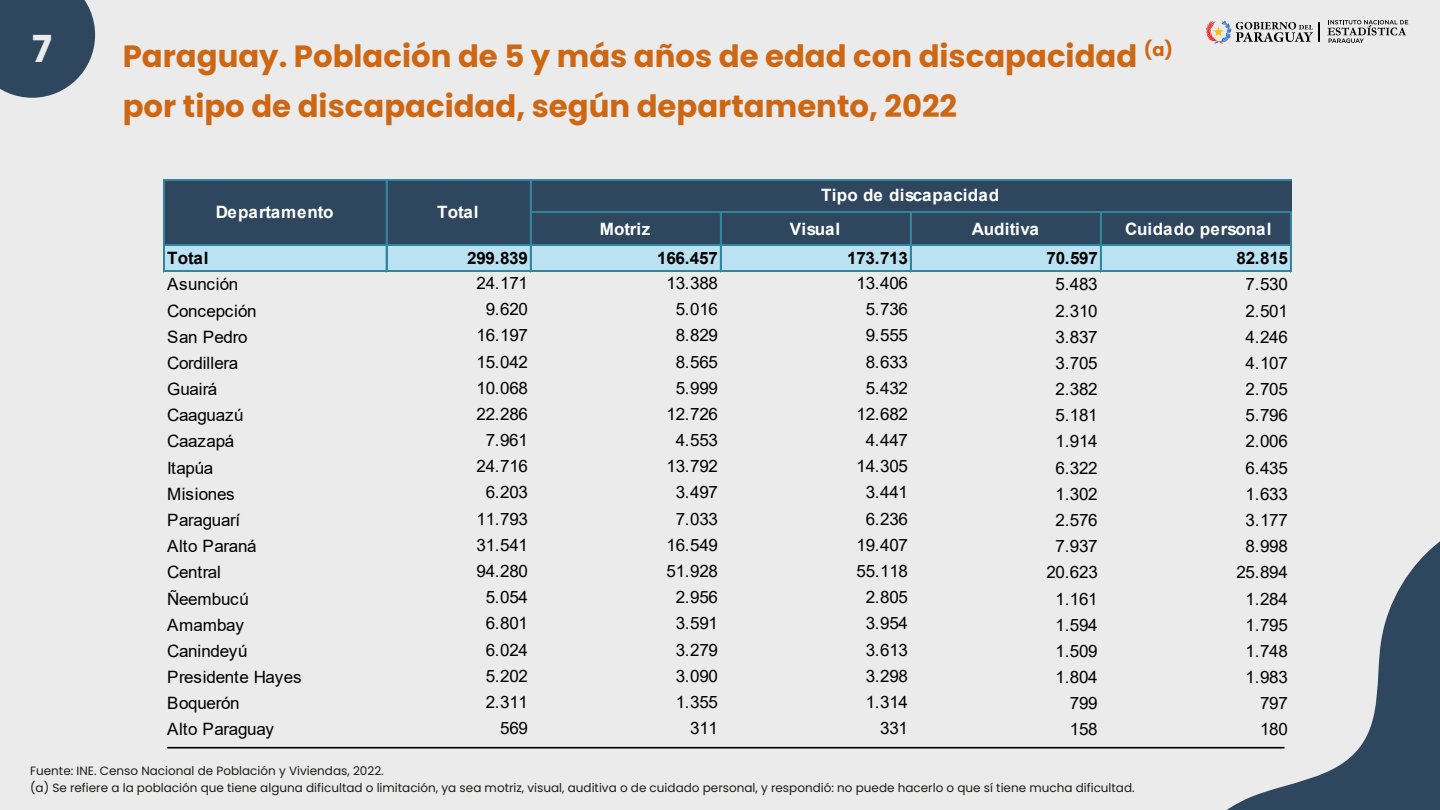
<style>
.page{position:relative;width:1440px;height:810px;background:#ebebeb}
.page>*{position:absolute;margin:0;border:0;box-sizing:border-box;transform-origin:0 0}
.t1{font:700 37.2px "Poppins";color:#ebebeb}
.t2{font:700 30.75px/50.3px "Poppins";color:#cd6714}
.t3{font:17.02px "Arial";letter-spacing:-.015em;color:#000}
.t4{font:700 17.02px "Arial";letter-spacing:.005em;color:#fff}
.t5{font:700 17.02px "Arial";letter-spacing:-.015em;color:#000}
.t6{font:17.02px "Arial";letter-spacing:.01em;color:#000}
.t7{font:12px/17.3px "Poppins";color:#1d1d1b}
</style>
<div class="page">
<svg style="left:1156px;top:541px;width:284px;height:269px"></svg>
<svg style="left:0;top:0;width:95px;height:98px;background:#43596f"></svg>
<div style="left:165px;top:180px;width:1127px;height:66px;background:#2e475f"></div>
<div style="left:165px;top:245px;width:1127px;height:27px;background:#bae2f3"></div>
<hr style="left:163px;top:179px;width:2px;height:93px;background:#32859b">
<hr style="left:386px;top:180px;width:1px;height:92px;background:#32859b">
<hr style="left:530px;top:180px;width:2px;height:92px;background:#32859b">
<hr style="left:720px;top:213px;width:2px;height:59px;background:#32859b">
<hr style="left:910px;top:213px;width:2px;height:59px;background:#32859b">
<hr style="left:1100px;top:213px;width:2px;height:59px;background:#32859b">
<hr style="left:1290px;top:213px;width:2px;height:59px;background:#32859b">
<hr style="left:165px;top:179px;width:1127px;height:1px;background:#32859b">
<hr style="left:532px;top:212px;width:760px;height:1px;background:#32859b">
<hr style="left:165px;top:244px;width:1127px;height:1px;background:#32859b">
<hr style="left:165px;top:245px;width:1127px;height:1px;background:#32859b">
<hr style="left:167px;top:747px;width:1118px;height:2px;background:#000">
<hr style="left:164px;top:271px;width:1128px;height:1px;background:#32859b">
<svg style="left:1205px;top:21px;width:108px;height:23px"></svg>
<svg style="left:1319px;top:22px;width:1px;height:20px"></svg>
<svg style="left:1327px;top:20px;width:81px;height:23px"></svg>
<h1 class="t1" style="left:32px;top:27px;width:21px">7</h1>
<h2 class="t2" style="left:123px;top:31px;width:1052px">Paraguay. Población de 5 y más años de edad con discapacidad <sup>(a) </sup>por tipo de discapacidad, según departamento, 2022</h2>
<p class="t4" style="left:216px;top:200px;width:119px">Departamento</p>
<p class="t4" style="left:437px;top:200px;width:43px">Total</p>
<p class="t4" style="left:821px;top:183px;width:180px">Tipo de discapacidad</p>
<p class="t4" style="left:600px;top:217px;width:52px">Motriz</p>
<p class="t4" style="left:790px;top:217px;width:52px">Visual</p>
<p class="t4" style="left:972px;top:217px;width:69px">Auditiva</p>
<p class="t4" style="left:1125px;top:217px;width:148px">Cuidado personal</p>
<p class="t5" style="left:167px;top:246px;width:43px">Total</p>
<p class="t5" style="left:467px;top:246px;width:62px">299.839</p>
<p class="t5" style="left:657px;top:246px;width:62px">166.457</p>
<p class="t5" style="left:847px;top:246px;width:62px">173.713</p>
<p class="t5" style="left:1047px;top:246px;width:53px">70.597</p>
<p class="t5" style="left:1237px;top:246px;width:53px">82.815</p>
<p class="t6" style="left:167px;top:273px;width:73px">Asunción</p>
<p class="t3" style="left:477px;top:271px;width:53px">24.171</p>
<p class="t3" style="left:667px;top:271px;width:53px">13.388</p>
<p class="t3" style="left:857px;top:271px;width:53px">13.406</p>
<p class="t3" style="left:1056px;top:273px;width:44px">5.483</p>
<p class="t3" style="left:1246px;top:273px;width:44px">7.530</p>
<p class="t3" style="left:167px;top:299px;width:91px">Concepción</p>
<p class="t3" style="left:486px;top:298px;width:44px">9.620</p>
<p class="t3" style="left:676px;top:298px;width:44px">5.016</p>
<p class="t3" style="left:866px;top:298px;width:44px">5.736</p>
<p class="t3" style="left:1056px;top:299px;width:44px">2.310</p>
<p class="t3" style="left:1246px;top:299px;width:44px">2.501</p>
<p class="t3" style="left:167px;top:325px;width:82px">San Pedro</p>
<p class="t3" style="left:477px;top:324px;width:53px">16.197</p>
<p class="t3" style="left:676px;top:324px;width:44px">8.829</p>
<p class="t3" style="left:866px;top:324px;width:44px">9.555</p>
<p class="t3" style="left:1056px;top:325px;width:44px">3.837</p>
<p class="t3" style="left:1246px;top:325px;width:44px">4.246</p>
<p class="t3" style="left:167px;top:351px;width:73px">Cordillera</p>
<p class="t3" style="left:477px;top:350px;width:53px">15.042</p>
<p class="t3" style="left:676px;top:350px;width:44px">8.565</p>
<p class="t3" style="left:866px;top:350px;width:44px">8.633</p>
<p class="t3" style="left:1056px;top:351px;width:44px">3.705</p>
<p class="t3" style="left:1246px;top:351px;width:44px">4.107</p>
<p class="t3" style="left:167px;top:377px;width:52px">Guairá</p>
<p class="t3" style="left:477px;top:376px;width:53px">10.068</p>
<p class="t3" style="left:676px;top:376px;width:44px">5.999</p>
<p class="t3" style="left:866px;top:376px;width:44px">5.432</p>
<p class="t3" style="left:1056px;top:377px;width:44px">2.382</p>
<p class="t3" style="left:1246px;top:377px;width:44px">2.705</p>
<p class="t3" style="left:167px;top:404px;width:78px">Caaguazú</p>
<p class="t3" style="left:477px;top:402px;width:53px">22.286</p>
<p class="t3" style="left:667px;top:402px;width:53px">12.726</p>
<p class="t3" style="left:857px;top:402px;width:53px">12.682</p>
<p class="t3" style="left:1056px;top:404px;width:44px">5.181</p>
<p class="t3" style="left:1246px;top:404px;width:44px">5.796</p>
<p class="t3" style="left:167px;top:430px;width:69px">Caazapá</p>
<p class="t3" style="left:486px;top:428px;width:44px">7.961</p>
<p class="t3" style="left:676px;top:428px;width:44px">4.553</p>
<p class="t3" style="left:866px;top:428px;width:44px">4.447</p>
<p class="t3" style="left:1056px;top:430px;width:44px">1.914</p>
<p class="t3" style="left:1246px;top:430px;width:44px">2.006</p>
<p class="t3" style="left:167px;top:456px;width:48px">Itapúa</p>
<p class="t3" style="left:477px;top:455px;width:53px">24.716</p>
<p class="t3" style="left:667px;top:455px;width:53px">13.792</p>
<p class="t3" style="left:857px;top:455px;width:53px">14.305</p>
<p class="t3" style="left:1056px;top:456px;width:44px">6.322</p>
<p class="t3" style="left:1246px;top:456px;width:44px">6.435</p>
<p class="t6" style="left:167px;top:482px;width:69px">Misiones</p>
<p class="t3" style="left:486px;top:481px;width:44px">6.203</p>
<p class="t3" style="left:676px;top:481px;width:44px">3.497</p>
<p class="t3" style="left:866px;top:481px;width:44px">3.441</p>
<p class="t3" style="left:1056px;top:482px;width:44px">1.302</p>
<p class="t3" style="left:1246px;top:482px;width:44px">1.633</p>
<p class="t3" style="left:167px;top:508px;width:74px">Paraguarí</p>
<p class="t3" style="left:477px;top:507px;width:53px">11.793</p>
<p class="t3" style="left:676px;top:507px;width:44px">7.033</p>
<p class="t3" style="left:866px;top:507px;width:44px">6.236</p>
<p class="t3" style="left:1056px;top:508px;width:44px">2.576</p>
<p class="t3" style="left:1246px;top:508px;width:44px">3.177</p>
<p class="t3" style="left:167px;top:534px;width:91px">Alto Paraná</p>
<p class="t3" style="left:477px;top:533px;width:53px">31.541</p>
<p class="t3" style="left:667px;top:533px;width:53px">16.549</p>
<p class="t3" style="left:857px;top:533px;width:53px">19.407</p>
<p class="t3" style="left:1056px;top:534px;width:44px">7.937</p>
<p class="t3" style="left:1246px;top:534px;width:44px">8.998</p>
<p class="t3" style="left:167px;top:561px;width:55px">Central</p>
<p class="t3" style="left:477px;top:559px;width:53px">94.280</p>
<p class="t3" style="left:667px;top:559px;width:53px">51.928</p>
<p class="t3" style="left:857px;top:559px;width:53px">55.118</p>
<p class="t3" style="left:1046px;top:561px;width:53px">20.623</p>
<p class="t3" style="left:1236px;top:561px;width:53px">25.894</p>
<p class="t3" style="left:167px;top:587px;width:83px">Ñeembucú</p>
<p class="t3" style="left:486px;top:586px;width:44px">5.054</p>
<p class="t3" style="left:676px;top:586px;width:44px">2.956</p>
<p class="t3" style="left:866px;top:586px;width:44px">2.805</p>
<p class="t3" style="left:1056px;top:587px;width:44px">1.161</p>
<p class="t3" style="left:1246px;top:587px;width:44px">1.284</p>
<p class="t3" style="left:167px;top:613px;width:78px">Amambay</p>
<p class="t3" style="left:486px;top:612px;width:44px">6.801</p>
<p class="t3" style="left:676px;top:612px;width:44px">3.591</p>
<p class="t3" style="left:866px;top:612px;width:44px">3.954</p>
<p class="t3" style="left:1056px;top:613px;width:44px">1.594</p>
<p class="t3" style="left:1246px;top:613px;width:44px">1.795</p>
<p class="t3" style="left:167px;top:639px;width:82px">Canindeyú</p>
<p class="t3" style="left:486px;top:638px;width:44px">6.024</p>
<p class="t3" style="left:676px;top:638px;width:44px">3.279</p>
<p class="t3" style="left:866px;top:638px;width:44px">3.613</p>
<p class="t3" style="left:1056px;top:639px;width:44px">1.509</p>
<p class="t3" style="left:1246px;top:639px;width:44px">1.748</p>
<p class="t3" style="left:167px;top:665px;width:136px">Presidente Hayes</p>
<p class="t3" style="left:486px;top:664px;width:44px">5.202</p>
<p class="t3" style="left:676px;top:664px;width:44px">3.090</p>
<p class="t3" style="left:866px;top:664px;width:44px">3.298</p>
<p class="t3" style="left:1056px;top:665px;width:44px">1.804</p>
<p class="t3" style="left:1246px;top:665px;width:44px">1.983</p>
<p class="t3" style="left:167px;top:692px;width:74px">Boquerón</p>
<p class="t3" style="left:486px;top:690px;width:44px">2.311</p>
<p class="t3" style="left:676px;top:690px;width:44px">1.355</p>
<p class="t3" style="left:866px;top:690px;width:44px">1.314</p>
<p class="t3" style="left:1070px;top:692px;width:29px">799</p>
<p class="t3" style="left:1260px;top:692px;width:29px">797</p>
<p class="t3" style="left:167px;top:718px;width:108px">Alto Paraguay</p>
<p class="t3" style="left:500px;top:716px;width:29px">569</p>
<p class="t3" style="left:690px;top:716px;width:29px">311</p>
<p class="t3" style="left:880px;top:716px;width:29px">331</p>
<p class="t3" style="left:1070px;top:718px;width:29px">158</p>
<p class="t3" style="left:1260px;top:718px;width:29px">180</p>
<p class="t7" style="left:30px;top:762px;width:1106px">Fuente: INE. Censo Nacional de Población y Viviendas, 2022.<br>(a) Se refiere a la población que tiene alguna dificultad o limitación, ya sea motriz, visual, auditiva o de cuidado personal, y respondió: no puede hacerlo o que sí tiene mucha dificultad.</p>
</div>
